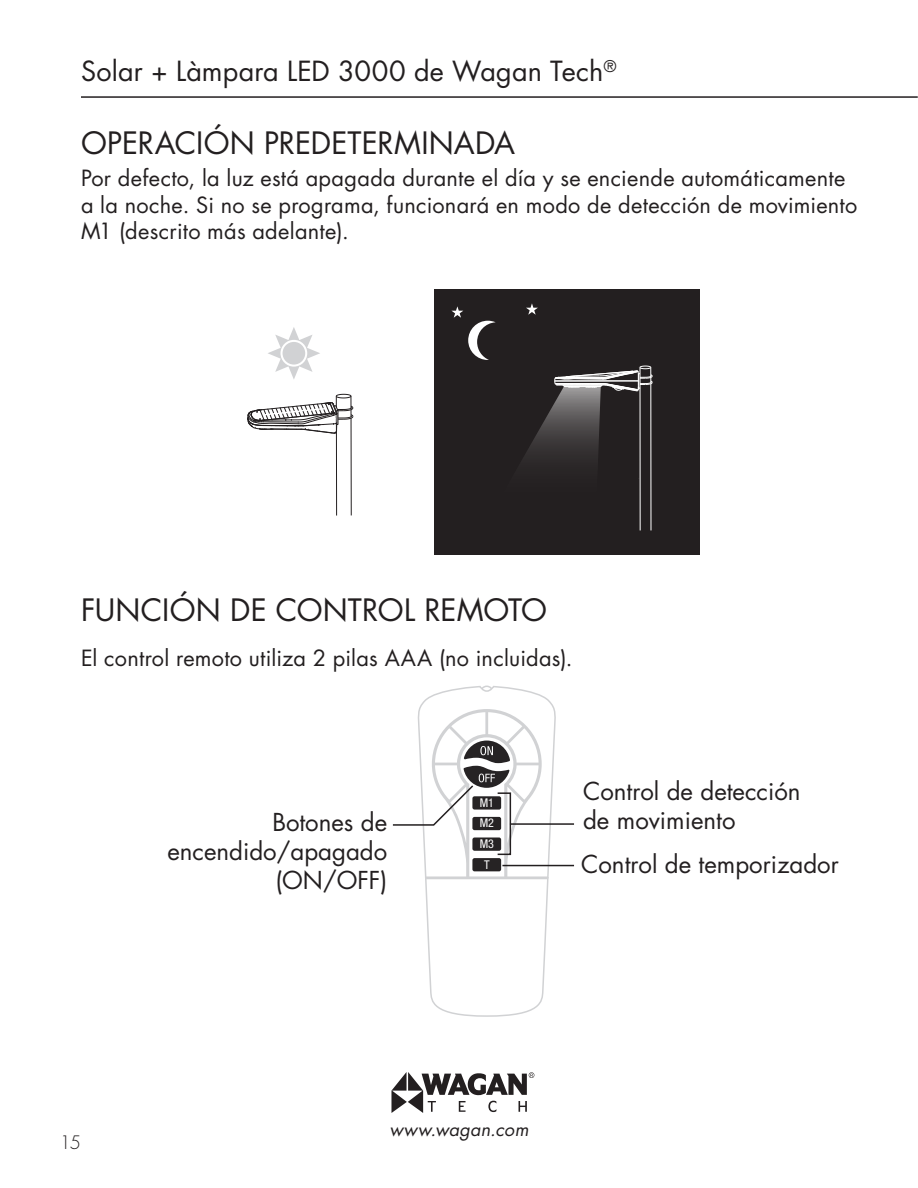
<style>
.page{position:relative;width:918px;height:1188px;background:#fff}
.page>*{position:absolute;margin:0;border:0;box-sizing:border-box;transform-origin:0 0}
.Block_Text{font:30px "Futura Std";letter-spacing:.005em;color:#231f20}
.Section_Titles{font:30px "Futura Std";color:#231f20}
.t1{font:27px "Futura Std";letter-spacing:.005em;color:#231f20}
.t2{font:24px/28.8px "Futura Std";color:#231f20;text-align:right}
.Block_Text-2{font:21.6px/26.1px "Futura Std";letter-spacing:.015em;color:#231f20}
.t3{font:italic 18px "Futura Std";letter-spacing:.015em;color:#231f20}
.t4{font:300 18px "Futura Std";color:#231f20}
.t5{font:condensed 12px/20.7px "Helvetica Neue";color:#fff;text-align:center}
</style>
<div class="page">
<hr style="left:81px;top:96px;width:837px;height:2px;background:#231f20">
<svg style="left:391px;top:1072px;width:143px;height:41px"></svg>
<hr style="left:351px;top:418px;width:1px;height:97px;background:#231f20">
<hr style="left:336px;top:419px;width:1px;height:97px;background:#231f20">
<svg style="left:247px;top:327px;width:106px;height:137px"></svg>
<div style="left:434px;top:290px;width:266px;height:265px;background:#231f20"></div>
<svg style="left:451px;top:303px;width:202px;height:228px"></svg>
<div style="left:480px;top:686px;width:14px;height:13px;border:3px solid #d1d2d4;border-radius:50%"></div>
<svg style="left:392px;top:687px;width:165px;height:330px"></svg>
<hr style="left:510px;top:823px;width:64px;height:2px;background:#231f20">
<div style="left:497px;top:792px;width:14px;height:63px;border:2px solid #231f20"></div>
<hr style="left:502px;top:865px;width:72px;height:1px;background:#231f20">
<p class="t1" style="left:81px;top:54px;width:537px">Solar + Làmpara LED 3000 de Wagan Tech<sup>®</sup></p>
<p class="Block_Text" style="left:81px;top:124px;width:436px">OPERACIÓN PREDETERMINADA</p>
<p class="Block_Text-2" style="left:81px;top:166px;width:778px">Por defecto, la luz está apagada durante el día y se enciende automáticamente a la noche. Si no se programa, funcionará en modo de detección de movimiento<br>M1 (descrito más adelante).</p>
<p class="Section_Titles" style="left:81px;top:591px;width:468px">FUNCIÓN DE CONTROL REMOTO</p>
<p class="Block_Text-2" style="left:81px;top:646px;width:493px">El control remoto utiliza 2 pilas AAA (no incluidas).</p>
<p class="t2" style="left:167px;top:808px;width:221px">Botones de encendido/apagado (ON/OFF)</p>
<p class="t5" style="left:480px;top:792px;width:16px">M1<br>M2<br>M3<br>T</p>
<p class="t2" style="left:583px;top:777px;width:219px;text-align:left">Control de detección de movimiento</p>
<p class="t2" style="left:581px;top:850px;width:259px">Control de temporizador</p>
<p class="t4" style="left:60px;top:1131px;width:23px">15</p>
<p class="t3" style="left:389px;top:1118px;width:141px">www.wagan.com</p>
</div>
